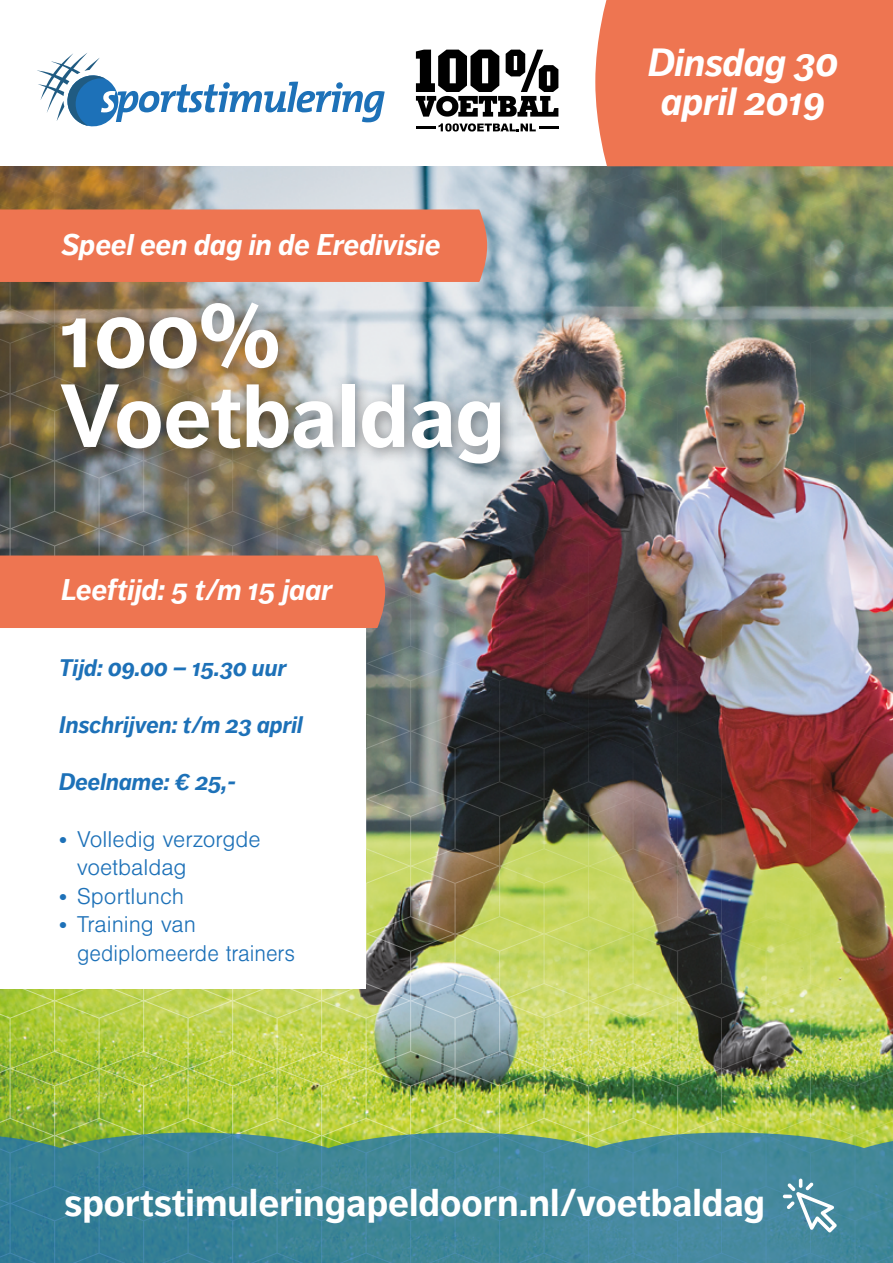
<style>
.page{position:relative;width:893px;height:1263px;background:#fff}
.page>*{position:absolute;margin:0;border:0;box-sizing:border-box;transform-origin:0 0}
.t1{font:700 88.65px/79.8px "Dagny Pro";color:#fff}
.t2{font:italic 700 39px/39px "Dagny Pro";color:#fff;text-align:center}
.t3{font:700 38.55px "Dagny Pro";color:#fff}
.t4{font:italic 700 29.7px "Dagny Pro";color:#fff}
.t5{font:italic 700 23.7px "Dagny Pro";color:#1d71b8}
.t6{font:300 23.7px "Nimbus San";color:#1d71b8}
.t7{font:300 23.7px "Nimbus San";color:#1d71b8;scale:.95 1}
.s1{font-weight:400;font-size:11.85px}
</style>
<div class="page">
<img style="left:0;top:282px;width:893px;height:835px">
<div style="left:595px;top:0;width:298px;height:165px;background:#ee7551"></div>
<svg style="left:37px;top:53px;width:348px;height:73px"></svg>
<hr style="left:499px;top:681px;width:1px;height:101px;background:#fff">
<hr style="left:410px;top:681px;width:1px;height:101px;background:#fff">
<hr style="left:588px;top:681px;width:1px;height:101px;background:#fff">
<hr style="left:677px;top:681px;width:1px;height:101px;background:#fff">
<hr style="left:455px;top:749px;width:1px;height:99px;background:#fff">
<hr style="left:366px;top:749px;width:1px;height:99px;background:#fff">
<hr style="left:544px;top:749px;width:1px;height:99px;background:#fff">
<hr style="left:633px;top:749px;width:1px;height:99px;background:#fff">
<hr style="left:499px;top:816px;width:1px;height:100px;background:#fff">
<hr style="left:410px;top:816px;width:1px;height:100px;background:#fff">
<hr style="left:588px;top:817px;width:1px;height:99px;background:#fff">
<hr style="left:677px;top:816px;width:1px;height:100px;background:#fff">
<hr style="left:455px;top:883px;width:1px;height:100px;background:#fff">
<hr style="left:366px;top:883px;width:1px;height:100px;background:#fff">
<hr style="left:544px;top:883px;width:1px;height:100px;background:#fff">
<hr style="left:633px;top:883px;width:1px;height:100px;background:#fff">
<hr style="left:143px;top:951px;width:1px;height:100px;background:#fff">
<hr style="left:54px;top:951px;width:1px;height:100px;background:#fff">
<hr style="left:232px;top:951px;width:1px;height:100px;background:#fff">
<hr style="left:321px;top:951px;width:1px;height:100px;background:#fff">
<hr style="left:99px;top:1018px;width:1px;height:100px;background:#fff">
<hr style="left:10px;top:1018px;width:1px;height:100px;background:#fff">
<hr style="left:188px;top:1018px;width:1px;height:100px;background:#fff">
<hr style="left:277px;top:1018px;width:1px;height:100px;background:#fff">
<hr style="left:143px;top:1086px;width:1px;height:100px;background:#fff">
<hr style="left:54px;top:1086px;width:1px;height:100px;background:#fff">
<hr style="left:232px;top:1086px;width:1px;height:100px;background:#fff">
<hr style="left:321px;top:1085px;width:1px;height:101px;background:#fff">
<hr style="left:499px;top:951px;width:1px;height:100px;background:#fff">
<hr style="left:410px;top:951px;width:1px;height:100px;background:#fff">
<hr style="left:588px;top:951px;width:1px;height:100px;background:#fff">
<hr style="left:677px;top:950px;width:1px;height:101px;background:#fff">
<hr style="left:455px;top:1018px;width:1px;height:100px;background:#fff">
<hr style="left:366px;top:1018px;width:1px;height:100px;background:#fff">
<hr style="left:544px;top:1018px;width:1px;height:100px;background:#fff">
<hr style="left:633px;top:1018px;width:1px;height:100px;background:#fff">
<hr style="left:499px;top:1086px;width:1px;height:100px;background:#fff">
<hr style="left:410px;top:1086px;width:1px;height:100px;background:#fff">
<hr style="left:588px;top:1086px;width:1px;height:100px;background:#fff">
<hr style="left:677px;top:1085px;width:1px;height:101px;background:#fff">
<svg style="left:365px;top:713px;width:528px;height:37px;background:#543537"></svg>
<hr style="left:854px;top:681px;width:1px;height:101px;background:#fff">
<hr style="left:765px;top:681px;width:1px;height:101px;background:#fff">
<hr style="left:810px;top:749px;width:1px;height:99px;background:#fff">
<hr style="left:721px;top:749px;width:1px;height:99px;background:#fff">
<img style="left:365px;top:780px;width:528px;height:37px">
<img style="left:365px;top:847px;width:528px;height:37px">
<hr style="left:854px;top:816px;width:1px;height:100px;background:#fff">
<hr style="left:765px;top:816px;width:1px;height:100px;background:#fff">
<hr style="left:810px;top:883px;width:1px;height:100px;background:#fff">
<hr style="left:721px;top:883px;width:1px;height:100px;background:#fff">
<img style="left:365px;top:915px;width:528px;height:37px">
<svg style="left:0;top:982px;width:893px;height:37px;background:#b4c270"></svg>
<hr style="left:854px;top:951px;width:1px;height:100px;background:#fff">
<hr style="left:765px;top:951px;width:1px;height:100px;background:#fff">
<hr style="left:810px;top:1018px;width:1px;height:100px;background:#fff">
<hr style="left:721px;top:1018px;width:1px;height:100px;background:#fff">
<img style="left:0;top:1050px;width:893px;height:37px">
<svg style="left:0;top:1117px;width:893px;height:15px;background:#b4cc46"></svg>
<hr style="left:854px;top:1086px;width:1px;height:100px;background:#fff">
<hr style="left:765px;top:1086px;width:1px;height:100px;background:#fff">
<hr style="left:99px;top:209px;width:1px;height:99px;background:#fff">
<hr style="left:10px;top:209px;width:1px;height:99px;background:#fff">
<hr style="left:188px;top:209px;width:1px;height:99px;background:#fff">
<hr style="left:277px;top:209px;width:1px;height:99px;background:#fff">
<hr style="left:143px;top:276px;width:1px;height:100px;background:#fff">
<hr style="left:54px;top:276px;width:1px;height:100px;background:#fff">
<hr style="left:232px;top:277px;width:1px;height:99px;background:#fff">
<hr style="left:321px;top:276px;width:1px;height:100px;background:#fff">
<hr style="left:10px;top:343px;width:1px;height:100px;background:#fff">
<hr style="left:455px;top:209px;width:1px;height:99px;background:#fff">
<hr style="left:366px;top:209px;width:1px;height:99px;background:#fff">
<hr style="left:544px;top:209px;width:1px;height:99px;background:#fff">
<hr style="left:633px;top:209px;width:1px;height:99px;background:#fff">
<hr style="left:499px;top:276px;width:1px;height:100px;background:#fff">
<hr style="left:410px;top:276px;width:1px;height:100px;background:#fff">
<hr style="left:588px;top:277px;width:1px;height:99px;background:#fff">
<hr style="left:677px;top:276px;width:1px;height:100px;background:#fff">
<hr style="left:544px;top:343px;width:1px;height:100px;background:#fff">
<hr style="left:633px;top:343px;width:1px;height:100px;background:#fff">
<hr style="left:143px;top:411px;width:1px;height:100px;background:#fff">
<hr style="left:54px;top:411px;width:1px;height:100px;background:#fff">
<hr style="left:232px;top:411px;width:1px;height:100px;background:#fff">
<hr style="left:321px;top:411px;width:1px;height:100px;background:#fff">
<hr style="left:99px;top:478px;width:1px;height:100px;background:#fff">
<hr style="left:10px;top:478px;width:1px;height:100px;background:#fff">
<hr style="left:188px;top:478px;width:1px;height:100px;background:#fff">
<hr style="left:277px;top:478px;width:1px;height:100px;background:#fff">
<hr style="left:143px;top:546px;width:1px;height:100px;background:#fff">
<hr style="left:54px;top:546px;width:1px;height:100px;background:#fff">
<hr style="left:232px;top:546px;width:1px;height:100px;background:#fff">
<hr style="left:321px;top:545px;width:1px;height:101px;background:#fff">
<hr style="left:499px;top:411px;width:1px;height:100px;background:#fff">
<hr style="left:410px;top:411px;width:1px;height:100px;background:#fff">
<hr style="left:588px;top:411px;width:1px;height:100px;background:#fff">
<hr style="left:677px;top:410px;width:1px;height:101px;background:#fff">
<hr style="left:455px;top:478px;width:1px;height:100px;background:#fff">
<hr style="left:366px;top:478px;width:1px;height:100px;background:#fff">
<hr style="left:544px;top:478px;width:1px;height:100px;background:#fff">
<hr style="left:633px;top:478px;width:1px;height:100px;background:#fff">
<hr style="left:499px;top:546px;width:1px;height:100px;background:#fff">
<hr style="left:410px;top:546px;width:1px;height:100px;background:#fff">
<hr style="left:588px;top:546px;width:1px;height:100px;background:#fff">
<hr style="left:677px;top:545px;width:1px;height:101px;background:#fff">
<hr style="left:455px;top:613px;width:1px;height:100px;background:#fff">
<hr style="left:366px;top:613px;width:1px;height:100px;background:#fff">
<hr style="left:544px;top:613px;width:1px;height:100px;background:#fff">
<hr style="left:633px;top:613px;width:1px;height:100px;background:#fff">
<hr style="left:810px;top:209px;width:1px;height:99px;background:#fff">
<hr style="left:721px;top:209px;width:1px;height:99px;background:#fff">
<img style="left:0;top:307px;width:893px;height:37px">
<hr style="left:854px;top:276px;width:1px;height:100px;background:#fff">
<hr style="left:765px;top:276px;width:1px;height:100px;background:#fff">
<hr style="left:810px;top:343px;width:1px;height:100px;background:#fff">
<hr style="left:721px;top:343px;width:1px;height:100px;background:#fff">
<img style="left:0;top:375px;width:893px;height:37px">
<img style="left:0;top:442px;width:893px;height:37px">
<hr style="left:854px;top:411px;width:1px;height:100px;background:#fff">
<hr style="left:765px;top:411px;width:1px;height:100px;background:#fff">
<hr style="left:810px;top:478px;width:1px;height:100px;background:#fff">
<hr style="left:721px;top:478px;width:1px;height:100px;background:#fff">
<img style="left:0;top:510px;width:893px;height:37px">
<hr style="left:854px;top:546px;width:1px;height:100px;background:#fff">
<hr style="left:765px;top:546px;width:1px;height:100px;background:#fff">
<hr style="left:810px;top:613px;width:1px;height:100px;background:#fff">
<hr style="left:721px;top:613px;width:1px;height:100px;background:#fff">
<img style="left:365px;top:645px;width:528px;height:37px">
<svg style="left:0;top:1132px;width:893px;height:131px;background:#468992"></svg>
<div style="left:52px;top:292px;width:465px;height:188px;background:#000;opacity:.4"></div>
<div style="left:0;top:624px;width:365px;height:365px;background:#fff"></div>
<img style="left:0;top:165px;width:893px;height:117px">
<svg style="left:416px;top:50px;width:142px;height:67px"></svg>
<hr style="left:539px;top:126px;width:19px;height:3px;background:#000">
<hr style="left:416px;top:126px;width:19px;height:3px;background:#000">
<svg style="left:438px;top:123px;width:98px;height:9px"></svg>
<svg style="left:0;top:1178px;width:893px;height:54px;background:#41869b"></svg>
<img style="left:0;top:555px;width:893px;height:73px">
<p class="t4" style="left:61px;top:227px;width:381px">Speel een dag in de Eredivisie</p>
<h1 class="t1" style="left:60px;top:297px;width:447px">100%<br>Voetbaldag</h1>
<p class="t4" style="left:61px;top:572px;width:272px">Leeftijd: 5 t/m 15 jaar</p>
<p class="t5" style="left:59px;top:653px;width:229px">Tijd: 09.00 – 15.30 uur</p>
<p class="t5" style="left:59px;top:710px;width:245px">Inschrijven: t/m 23 april</p>
<p class="t5" style="left:59px;top:767px;width:178px">Deelname: € 25,-</p>
<p class="t6" style="left:59px;top:826px;width:203px"><span class="s1">▯</span> Volledig verzorgde</p>
<p class="t6" style="left:77px;top:855px;width:111px">voetbaldag</p>
<p class="t6" style="left:59px;top:883px;width:126px"><span class="s1">▯</span> Sportlunch</p>
<p class="t6" style="left:59px;top:912px;width:138px"><span class="s1">▯</span> Training van</p>
<p class="t7" style="left:77px;top:940px;width:231px">gediplomeerde trainers</p>
<h2 class="t2" style="left:648px;top:44px;width:191px">Dinsdag 30 april 2019</h2>
<h3 class="t3" style="left:64px;top:1179px;width:702px">sportstimuleringapeldoorn.nl/voetbaldag</h3>
</div>
